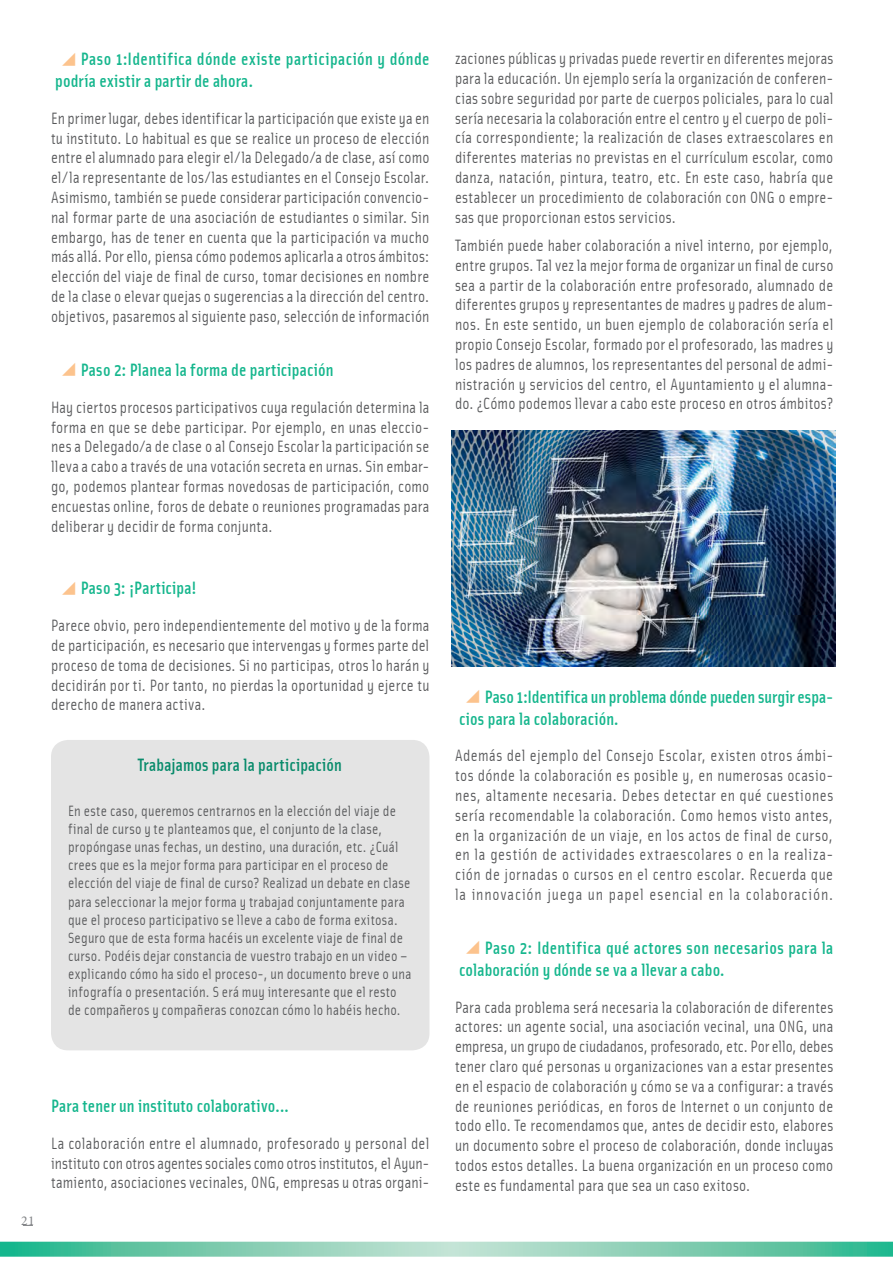
<style>
.page{position:relative;width:893px;height:1263px;background:#fff}
.page>*{position:absolute;margin:0;border:0;box-sizing:border-box;transform-origin:0 0}
.t1{font:500 18px/21.6px "Solex";letter-spacing:.01em;color:#15b68d}
.t2{font:500 18px "Solex";letter-spacing:.005em;color:#088b6b}
.t3{font:16.5px/19.8px "Solex";letter-spacing:.01em;color:#57585a;text-align:justify}
.t4{font:15px/18.1px "Solex";letter-spacing:.015em;color:#57585a}
.t5{font:13.5px "Minion Pro";color:#808285}
.s1{font-family:"Segoe MDL2 Assets";font-weight:400;color:#fcc38d}
</style>
<div class="page">
<svg style="left:0;top:1242px;width:893px;height:15px"></svg>
<div style="left:51px;top:740px;width:378px;height:310px;background:#e4e4e4;border-radius:17px"></div>
<img style="left:452px;top:430px;width:383px;height:236px">
<h4 class="t1" style="left:55px;top:47px;width:376px"><span class="s1">Ѫ</span> Paso 1:Identifica dónde existe participación y dónde podría existir a partir de ahora.</h4>
<p class="t3" style="left:51px;top:107px;width:380px">En primer lugar, debes identificar la participación que existe ya en tu instituto. Lo habitual es que se realice un proceso de elección entre el alumnado para elegir el/la Delegado/a de clase, así como el/la representante de los/las estudiantes en el Consejo Escolar.<br>Asimismo, también se puede considerar participación convencio&shy;nal formar parte de una asociación de estudiantes o similar. Sin embargo, has de tener en cuenta que la participación va mucho más allá. Por ello, piensa cómo podemos aplicarla a otros ámbitos: elección del viaje de final de curso, tomar decisiones en nombre de la clase o elevar quejas o sugerencias a la dirección del centro. objetivos, pasaremos al siguiente paso, selección de información</p>
<h4 class="t1" style="left:60px;top:358px;width:275px"><span class="s1">Ѫ</span> Paso 2: Planea la forma de participación</h4>
<p class="t3" style="left:51px;top:396px;width:380px">Hay ciertos procesos participativos cuya regulación determina la forma en que se debe participar. Por ejemplo, en unas eleccio&shy;nes a Delegado/a de clase o al Consejo Escolar la participación se lleva a cabo a través de una votación secreta en urnas. Sin embar&shy;go, podemos plantear formas novedosas de participación, como encuestas online, foros de debate o reuniones programadas para deliberar y decidir de forma conjunta.</p>
<h4 class="t1" style="left:60px;top:576px;width:139px"><span class="s1">Ѫ</span> Paso 3: ¡Participa!</h4>
<p class="t3" style="left:51px;top:615px;width:380px">Parece obvio, pero independientemente del motivo y de la forma de participación, es necesario que intervengas y formes parte del proceso de toma de decisiones. Si no participas, otros lo harán y decidirán por ti. Por tanto, no pierdas la oportunidad y ejerce tu derecho de manera activa.</p>
<h3 class="t2" style="left:138px;top:753px;width:206px">Trabajamos para la participación</h3>
<p class="t4" style="left:68px;top:801px;width:345px">En este caso, queremos centrarnos en la elección del viaje de final de curso y te planteamos que, el conjunto de la clase, propóngase unas fechas, un destino, una duración, etc. ¿Cuál crees que es la mejor forma para participar en el proceso de elección del viaje de final de curso? Realizad un debate en clase para seleccionar la mejor forma y trabajad conjuntamente para que el proceso participativo se lleve a cabo de forma exitosa.<br>Seguro que de esta forma hacéis un excelente viaje de final de curso. Podéis dejar constancia de vuestro trabajo en un video – explicando cómo ha sido el proceso-, un documento breve o una infografía o presentación. S erá muy interesante que el resto de compañeros y compañeras conozcan cómo lo habéis hecho.</p>
<p class="t5" style="left:21px;top:1211px;width:15px">21</p>
<h3 class="t1" style="left:51px;top:1094px;width:240px">Para tener un instituto colaborativo...</h3>
<p class="t3" style="left:51px;top:1132px;width:380px">La colaboración entre el alumnado, profesorado y personal del instituto con otros agentes sociales como otros institutos, el Ayun&shy;tamiento, asociaciones vecinales, ONG, empresas u otras organi-</p>
<p class="t3" style="left:455px;top:48px;width:380px">zaciones públicas y privadas puede revertir en diferentes mejoras para la educación. Un ejemplo sería la organización de conferen&shy;cias sobre seguridad por parte de cuerpos policiales, para lo cual sería necesaria la colaboración entre el centro y el cuerpo de poli&shy;cía correspondiente; la realización de clases extraescolares en diferentes materias no previstas en el currículum escolar, como danza, natación, pintura, teatro, etc. En este caso, habría que establecer un procedimiento de colaboración con ONG o empre&shy;sas que proporcionan estos servicios.</p>
<p class="t3" style="left:455px;top:235px;width:380px">También puede haber colaboración a nivel interno, por ejemplo, entre grupos. Tal vez la mejor forma de organizar un final de curso sea a partir de la colaboración entre profesorado, alumnado de diferentes grupos y representantes de madres y padres de alum&shy;nos. En este sentido, un buen ejemplo de colaboración sería el propio Consejo Escolar, formado por el profesorado, las madres y los padres de alumnos, los representantes del personal de admi&shy;nistración y servicios del centro, el Ayuntamiento y el alumna&shy;do. ¿Cómo podemos llevar a cabo este proceso en otros ámbitos?</p>
<h4 class="t1" style="left:459px;top:685px;width:376px"><span class="s1">Ѫ</span> Paso 1:Identifica un problema dónde pueden surgir espa&shy;cios para la colaboración.</h4>
<p class="t3" style="left:455px;top:745px;width:380px">Además del ejemplo del Consejo Escolar, existen otros ámbi&shy;tos dónde la colaboración es posible y, en numerosas ocasio&shy;nes, altamente necesaria. Debes detectar en qué cuestiones sería recomendable la colaboración. Como hemos visto antes, en la organización de un viaje, en los actos de final de curso, en la gestión de actividades extraescolares o en la realiza&shy;ción de jornadas o cursos en el centro escolar. Recuerda que la innovación juega un papel esencial en la colaboración.</p>
<h4 class="t1" style="left:459px;top:936px;width:376px"><span class="s1">Ѫ</span> Paso 2: Identifica qué actores son necesarios para la colaboración y dónde se va a llevar a cabo.</h4>
<p class="t3" style="left:455px;top:996px;width:380px">Para cada problema será necesaria la colaboración de diferentes actores: un agente social, una asociación vecinal, una ONG, una empresa, un grupo de ciudadanos, profesorado, etc. Por ello, debes tener claro qué personas u organizaciones van a estar presentes en el espacio de colaboración y cómo se va a configurar: a través de reuniones periódicas, en foros de Internet o un conjunto de todo ello. Te recomendamos que, antes de decidir esto, elabores un documento sobre el proceso de colaboración, donde incluyas todos estos detalles. La buena organización en un proceso como este es fundamental para que sea un caso exitoso.</p>
</div>
